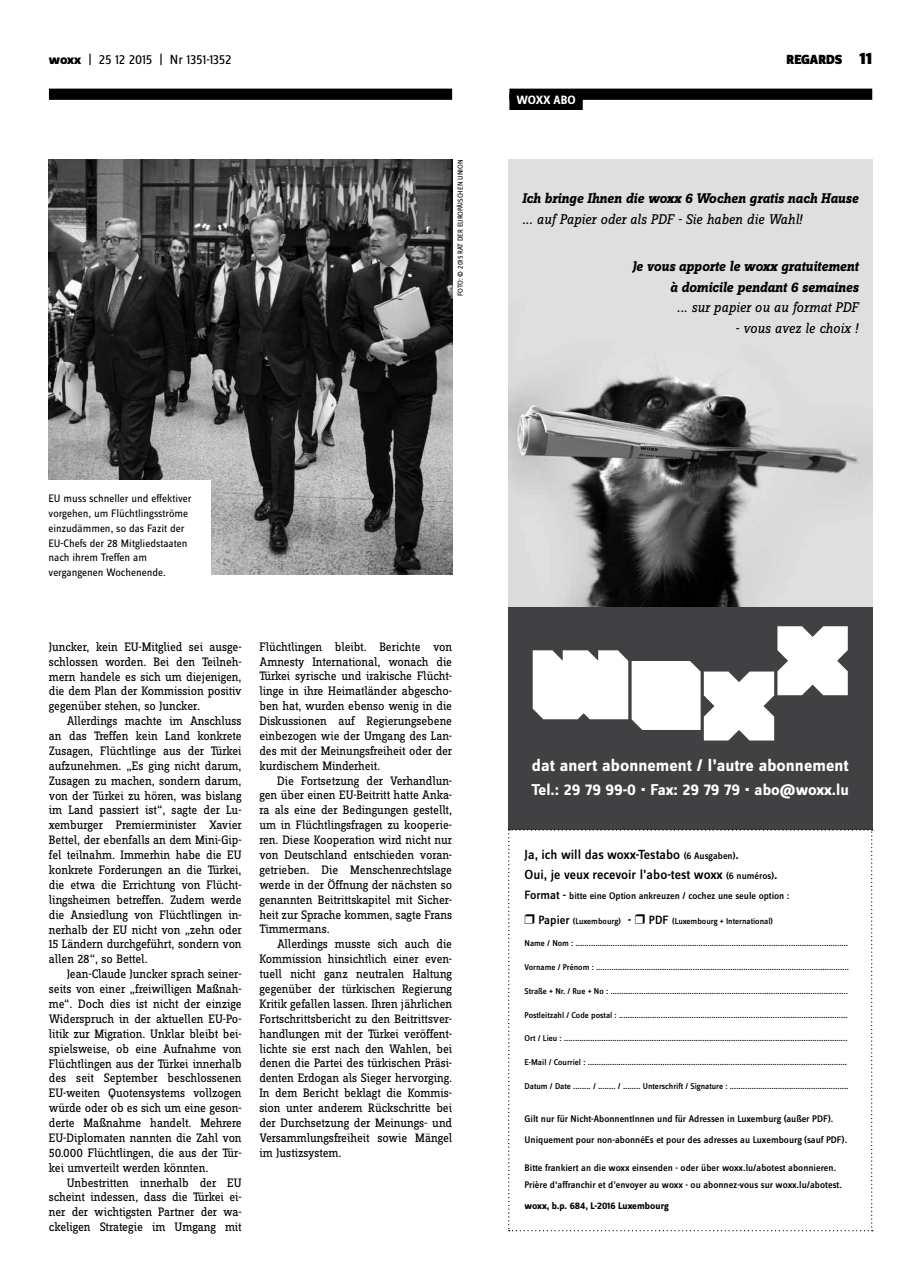
<style>
.page{position:relative;width:922px;height:1276px;background:#fff}
.page>*{position:absolute;margin:0;border:0;box-sizing:border-box;transform-origin:0 0}
.t1{font:700 17.5px "Zine Sans Dis";color:#fff}
.t2{font:700 16.38px "Zine Sans Dis";color:#fff}
.t3{font:italic 700 14.62px/20.5px "Zine Slab Dis";letter-spacing:-.01em;color:#000;text-align:right}
.t4{font:italic 14.62px "Zine Slab Dis";letter-spacing:-.01em;color:#000}
.t5{font:500 13.75px/20px "Zine Sans Dis";color:#000}
.t6{font:13.75px "Zine Sans Dis";letter-spacing:-.01em;color:#000}
.t7{font:900 13.75px "Zine Sans Dis";letter-spacing:-.01em;color:#000}
.t8{font:12.75px/14.9px "Zine Slab Dis";letter-spacing:-.01em;color:#000;text-align:justify}
.t9{font:700 12.5px "Zine Sans Dis";color:#fff}
.t10{font:11.25px/14.9px "Zine Sans Dis";color:#000}
.t11{font:500 10px/21.2px "Zine Sans Dis";color:#000}
.t12{font:700 10px "Zine Sans Dis";color:#000}
.t13{font:500 8.75px "Zine Sans Dis";color:#000}
.t14{font:7.5px "Zine Sans Dis";letter-spacing:-.01em;color:#000}
.s1{font-weight:800}
.s2{font-size:17.5px}
.s3{font-size:10px}
.s4{font-size:12.5px}
.s5{font-size:13.75px}
</style>
<div class="page">
<div style="left:49px;top:89px;width:403px;height:11px;background:#000"></div>
<img style="left:49px;top:159px;width:403px;height:416px">
<div style="left:509px;top:89px;width:363px;height:11px;background:#000"></div>
<div style="left:509px;top:94px;width:73px;height:16px;background:#000"></div>
<div style="left:508px;top:606px;width:364px;height:223px;background:#414042"></div>
<svg style="left:508px;top:829px;width:364px;height:402px"></svg>
<svg style="left:532px;top:626px;width:315px;height:114px"></svg>
<img style="left:508px;top:159px;width:364px;height:447px">
<div style="left:34px;top:480px;width:176px;height:110px;background:#fff"></div>
<p class="t6" style="left:49px;top:53px;width:184px"><span class="s1">woxx</span> | 25 12 2015 | Nr 1351-1352</p>
<p class="t7" style="left:786px;top:53px;width:87px">REGARDS <span class="s2">11</span></p>
<p class="t14" style="left:456px;top:296px;width:137px;rotate:-90deg">FOTO: © 2015 Ratder Europäischen Union</p>
<p class="t9" style="left:516px;top:93px;width:61px">WOXX ABO</p>
<p class="t3" style="left:522px;top:188px;width:338px">Ich bringe Ihnen die woxx 6 Wochen gratis nach Hause</p>
<p class="t4" style="left:522px;top:211px;width:282px">... auf Papier oder als PDF - Sie haben die Wahl!</p>
<p class="t3" style="left:632px;top:256px;width:228px">Je vous apporte le woxx gratuitement à domicile pendant 6 semaines</p>
<p class="t4" style="left:676px;top:300px;width:183px">... sur papier ou au format PDF</p>
<p class="t4" style="left:735px;top:320px;width:125px">- vous avez le choix !</p>
<p class="t10" style="left:48px;top:491px;width:144px">EU muss schneller und effektiver vorgehen, um Flüchtlingsströme einzudämmen, so das Fazit der<br>EU-Chefs der 28 Mitgliedstaaten nach ihrem Treffen am vergangenen Wochenende.</p>
<p class="t8" style="left:49px;top:640px;width:194px">Juncker, kein EU-Mitglied sei ausge&shy;schlossen worden. Bei den Teilneh&shy;mern handele es sich um diejenigen, die dem Plan der Kommission positiv gegenüber stehen, so Juncker.</p>
<p class="t8" style="left:49px;top:714px;width:194px;text-indent:18px">Allerdings machte im Anschluss an das Treffen kein Land konkrete Zusagen, Flüchtlinge aus der Türkei aufzunehmen. „Es ging nicht darum, Zusagen zu machen, sondern darum, von der Türkei zu hören, was bislang im Land passiert ist“, sagte der Lu&shy;xemburger Premierminister Xavier Bettel, der ebenfalls an dem Mini-Gip&shy;fel teilnahm. Immerhin habe die EU konkrete Forderungen an die Türkei, die etwa die Errichtung von Flücht&shy;lingsheimen betreffen. Zudem werde die Ansiedlung von Flüchtlingen in&shy;nerhalb der EU nicht von „zehn oder 15 Ländern durchgeführt, sondern von allen 28“, so Bettel.</p>
<p class="t8" style="left:49px;top:967px;width:194px;text-indent:18px">Jean-Claude Juncker sprach seiner&shy;seits von einer „freiwilligen Maßnah&shy;me“. Doch dies ist nicht der einzige Widerspruch in der aktuellen EU-Po&shy;litik zur Migration. Unklar bleibt bei&shy;spielsweise, ob eine Aufnahme von Flüchtlingen aus der Türkei innerhalb des seit September beschlossenen EU-weiten Quotensystems vollzogen würde oder ob es sich um eine geson&shy;derte Maßnahme handelt. Mehrere EU-Diplomaten nannten die Zahl von 50.000 Flüchtlingen, die aus der Tür&shy;kei umverteilt werden könnten.</p>
<p class="t8" style="left:49px;top:1175px;width:194px;text-indent:18px">Unbestritten innerhalb der EU scheint indessen, dass die Türkei ei&shy;ner der wichtigsten Partner der wa&shy;ckeligen Strategie im Umgang mit</p>
<p class="t8" style="left:259px;top:640px;width:194px">Flüchtlingen bleibt. Berichte von Amnesty International, wonach die Türkei syrische und irakische Flücht&shy;linge in ihre Heimatländer abgescho&shy;ben hat, wurden ebenso wenig in die Diskussionen auf Regierungsebene einbezogen wie der Umgang des Lan&shy;des mit der Meinungsfreiheit oder der kurdischem Minderheit.</p>
<p class="t8" style="left:259px;top:773px;width:194px;text-indent:18px">Die Fortsetzung der Verhandlun&shy;gen über einen EU-Beitritt hatte Anka&shy;ra als eine der Bedingungen gestellt, um in Flüchtlingsfragen zu kooperie&shy;ren. Diese Kooperation wird nicht nur von Deutschland entschieden voran&shy;getrieben. Die Menschenrechtslage werde in der Öffnung der nächsten so genannten Beitrittskapitel mit Sicher&shy;heit zur Sprache kommen, sagte Frans Timmermans.</p>
<p class="t8" style="left:259px;top:937px;width:194px;text-indent:18px">Allerdings musste sich auch die Kommission hinsichtlich einer even&shy;tuell nicht ganz neutralen Haltung gegenüber der türkischen Regierung Kritik gefallen lassen. Ihren jährlichen Fortschrittsbericht zu den Beitrittsver&shy;handlungen mit der Türkei veröffent&shy;lichte sie erst nach den Wahlen, bei denen die Partei des türkischen Präsi&shy;denten Erdogan als Sieger hervorging.<br>In dem Bericht beklagt die Kommis&shy;sion unter anderem Rückschritte bei der Durchsetzung der Meinungs- und Versammlungsfreiheit sowie Mängel im Justizsystem.</p>
<h1 class="t1" style="left:532px;top:756px;width:318px">dat anert abonnement / l’autre abonnement</h1>
<p class="t2" style="left:531px;top:780px;width:319px">Tel.: 29 79 99-0 • Fax: 29 79 79 • abo@woxx.lu</p>
<p class="t5" style="left:524px;top:845px;width:254px">Ja, ich will das woxx-Testabo <span class="s3">(6 Ausgaben)</span>.<br>Oui, je veux recevoir l’abo-test woxx <span class="s3">(6 numéros)</span>.</p>
<p class="t11" style="left:524px;top:885px;width:266px"><span class="s4">Format -</span> bitte eine Option ankreuzen / cochez une seule option :</p>
<p class="t13" style="left:524px;top:916px;width:250px">❒ <span class="s4">Papier</span> (Luxembourg) <span class="s5">-</span> ❒ <span class="s4">PDF</span> (Luxembourg + International)</p>
<p class="t13" style="left:524px;top:939px;width:325px">Name / Nom : ............................................................................................................................</p>
<p class="t13" style="left:524px;top:962px;width:326px">Vorname / Prénom : ...................................................................................................................</p>
<p class="t13" style="left:524px;top:986px;width:325px">Straße + Nr. / Rue + No : ............................................................................................................</p>
<p class="t13" style="left:524px;top:1010px;width:324px">Postleitzahl / Code postal : ........................................................................................................</p>
<p class="t13" style="left:524px;top:1034px;width:324px">Ort / Lieu : .................................................................................................................................</p>
<p class="t13" style="left:524px;top:1057px;width:324px">E-Mail / Courriel : ......................................................................................................................</p>
<p class="t13" style="left:524px;top:1081px;width:325px">Datum / Date ........ / ........ / ........ Unterschrift / Signature : ......................................................</p>
<p class="t11" style="left:524px;top:1108px;width:324px">Gilt nur für Nicht-AbonnentInnen und für Adressen in Luxemburg (außer PDF).<br>Uniquement pour non-abonnéEs et pour des adresses au Luxembourg (sauf PDF).</p>
<p class="t11" style="left:524px;top:1160px;width:319px;line-height:16.2px">Bitte frankiert an die woxx einsenden - oder über woxx.lu/abotest abonnieren.<br>Prière d‘affranchir et d’envoyer au woxx - ou abonnez-vous sur woxx.lu/abotest.</p>
<p class="t12" style="left:524px;top:1200px;width:146px">woxx, b.p. 684, L-2016 Luxembourg</p>
</div>
